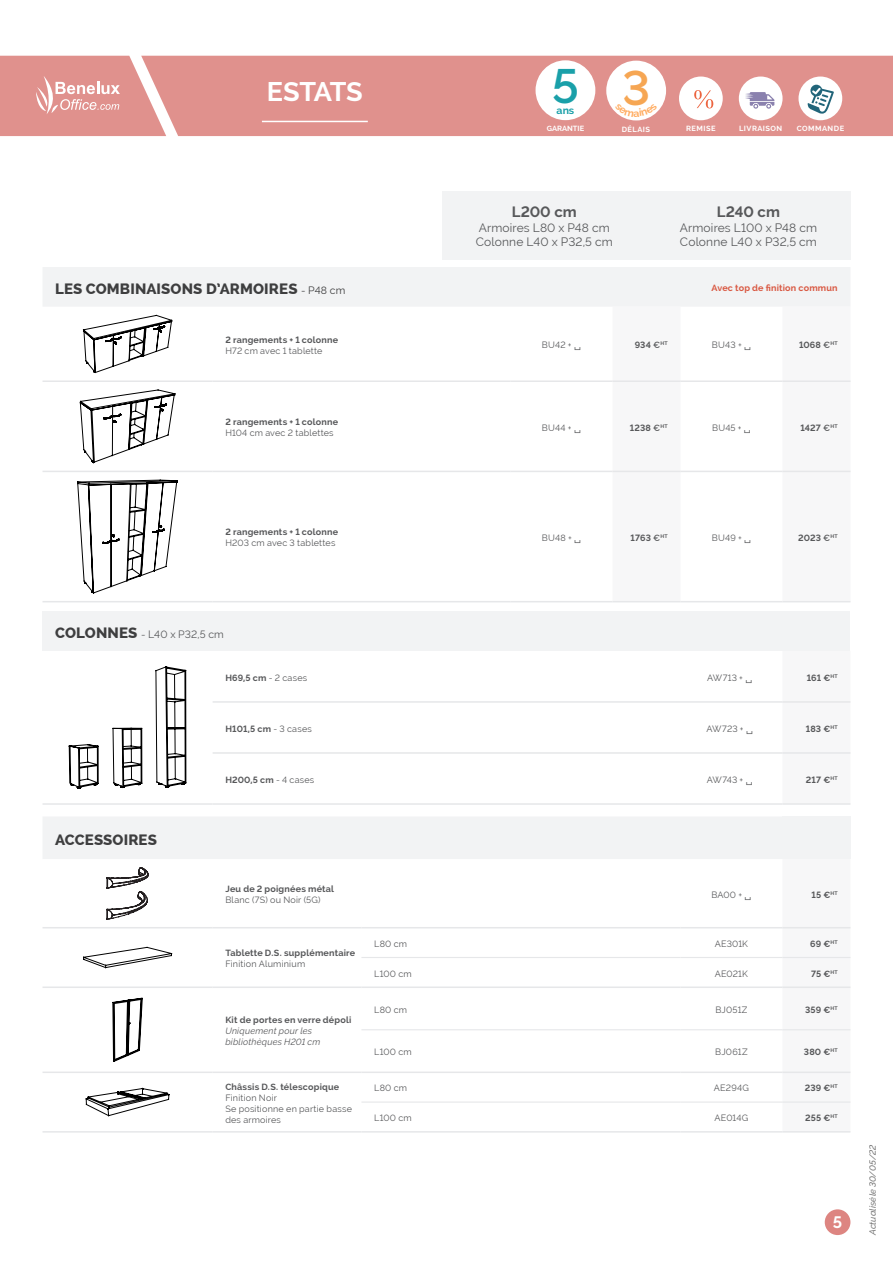
<style>
.page{position:relative;width:893px;height:1263px;background:#fff}
.page>*{position:absolute;margin:0;border:0;box-sizing:border-box;transform-origin:0 0}
.t1{font:600 48px "Raleway";color:#1aa0a9}
.t2{font:600 48px "Raleway";color:#f6a653}
.t3{font:700 27px "Raleway";letter-spacing:-.01em;color:#fff}
.t4{font:700 16.5px "Raleway";color:#fff}
.t5{font:800 15px "Raleway";letter-spacing:.01em;color:#3e3e3f}
.t6{font:700 15px "Raleway";color:#57585a}
.t7{font:12px/14.4px "Raleway";letter-spacing:.015em;color:#57585a}
.t8{font:10.5px "Raleway";letter-spacing:.015em;color:#57585a}
.t9{font:700 10.5px "Raleway";color:#1aa0a9}
.t10{font:700 9px "Raleway";letter-spacing:.02em;color:#57585a}
.t11{font:9px/10.8px "Raleway";letter-spacing:.02em;color:#57585a}
.t12{font:italic 9px/10.8px "Raleway";letter-spacing:.025em;color:#57585a}
.t13{font:700 9px "Raleway";letter-spacing:.02em;color:#d95842}
.t14{font:italic 500 9px "Raleway";color:#787878}
.t15{font:700 7.5px "Raleway";letter-spacing:.06em;color:#fff}
.t16{font:700 7.5px "Raleway";color:#fff}
.s1{font-weight:400;font-size:10.5px}
.s2{font-family:"DejaVu Serif"}
.s3{font-weight:600}
.s4{font-weight:800;font-size:15px;color:#3e3e3f}
.s5{font-weight:400}
</style>
<div class="page">
<div style="left:43px;top:267px;width:807px;height:39px;background:#f2f3f4"></div>
<hr style="left:43px;top:601px;width:170px;height:1px;background:#e6e7e9">
<hr style="left:213px;top:601px;width:297px;height:1px;background:#e6e7e9">
<hr style="left:510px;top:601px;width:102px;height:1px;background:#e6e7e9">
<hr style="left:612px;top:601px;width:68px;height:1px;background:#e6e7e9">
<hr style="left:680px;top:601px;width:102px;height:1px;background:#e6e7e9">
<hr style="left:43px;top:380px;width:170px;height:2px;background:#e6e7e9">
<hr style="left:43px;top:471px;width:170px;height:1px;background:#e6e7e9">
<hr style="left:213px;top:380px;width:297px;height:2px;background:#e6e7e9">
<hr style="left:510px;top:380px;width:102px;height:2px;background:#e6e7e9">
<hr style="left:612px;top:380px;width:68px;height:2px;background:#e6e7e9">
<hr style="left:680px;top:380px;width:102px;height:2px;background:#e6e7e9">
<hr style="left:782px;top:380px;width:68px;height:2px;background:#e6e7e9">
<hr style="left:213px;top:471px;width:297px;height:1px;background:#e6e7e9">
<hr style="left:510px;top:471px;width:102px;height:1px;background:#e6e7e9">
<hr style="left:612px;top:471px;width:68px;height:1px;background:#e6e7e9">
<hr style="left:680px;top:471px;width:102px;height:1px;background:#e6e7e9">
<hr style="left:782px;top:471px;width:68px;height:1px;background:#e6e7e9">
<hr style="left:782px;top:601px;width:68px;height:1px;background:#e6e7e9">
<svg style="left:83px;top:315px;width:89px;height:58px"></svg>
<svg style="left:80px;top:389px;width:95px;height:74px"></svg>
<svg style="left:77px;top:480px;width:101px;height:113px"></svg>
<div style="left:442px;top:191px;width:204px;height:69px;background:#f2f3f4"></div>
<div style="left:646px;top:191px;width:204px;height:69px;background:#f2f3f4"></div>
<div style="left:43px;top:611px;width:807px;height:40px;background:#f2f3f4"></div>
<hr style="left:213px;top:803px;width:464px;height:2px;background:#e6e7e9">
<hr style="left:677px;top:803px;width:105px;height:2px;background:#e6e7e9">
<hr style="left:782px;top:803px;width:68px;height:2px;background:#e6e7e9">
<hr style="left:43px;top:803px;width:170px;height:2px;background:#e6e7e9">
<hr style="left:213px;top:701px;width:464px;height:2px;background:#e6e7e9">
<hr style="left:677px;top:701px;width:105px;height:2px;background:#e6e7e9">
<hr style="left:782px;top:701px;width:68px;height:2px;background:#e6e7e9">
<hr style="left:213px;top:752px;width:464px;height:2px;background:#e6e7e9">
<hr style="left:677px;top:752px;width:105px;height:2px;background:#e6e7e9">
<hr style="left:782px;top:752px;width:68px;height:2px;background:#e6e7e9">
<svg style="left:69px;top:666px;width:117px;height:122px"></svg>
<svg style="left:43px;top:816px;width:807px;height:316px"></svg>
<div style="left:825px;top:1209px;width:25px;height:26px;background:#dd8581;border-radius:50%"></div>
<div style="left:0;top:56px;width:893px;height:80px;background:#e0918d"></div>
<hr style="left:262px;top:121px;width:106px;height:1px;background:#fff">
<div style="left:535px;top:60px;width:60px;height:60px;background:#fff;border-radius:50%"></div>
<div style="left:679px;top:77px;width:44px;height:43px;background:#fff;border-radius:50%"></div>
<svg style="left:694px;top:90px;width:19px;height:18px"></svg>
<div style="left:739px;top:77px;width:44px;height:43px;background:#fff;border-radius:50%"></div>
<svg style="left:745px;top:92px;width:29px;height:17px"></svg>
<div style="left:798px;top:77px;width:44px;height:43px;background:#fff;border-radius:50%"></div>
<svg style="left:810px;top:85px;width:12px;height:11px"></svg>
<svg style="left:807px;top:88px;width:27px;height:26px"></svg>
<svg style="left:36px;top:76px;width:84px;height:38px;background:#e6a9a6"></svg>
<div style="left:606px;top:61px;width:60px;height:59px;background:#fff;border-radius:50%"></div>
<svg style="left:615px;top:111px;width:42px;height:6px"></svg>
<h2 class="t3" style="left:267px;top:76px;width:98px">ESTATS</h2>
<h1 class="t1" style="left:552px;top:59px;width:29px">5</h1>
<p class="t9" style="left:557px;top:105px;width:19px">ans</p>
<p class="t16" style="left:547px;top:125px;width:39px">GARANTIE</p>
<h1 class="t2" style="left:622px;top:60px;width:30px">3</h1>
<p class="t15" style="left:622px;top:125px;width:30px">DÉLAIS</p>
<p class="t15" style="left:686px;top:125px;width:31px">REMISE</p>
<p class="t15" style="left:739px;top:125px;width:45px">LIVRAISON</p>
<p class="t15" style="left:797px;top:125px;width:49px">COMMANDE</p>
<h3 class="t6" style="left:512px;top:203px;width:67px">L200 cm</h3>
<h3 class="t7" style="left:476px;top:220px;width:138px">Armoires L80 x P48 cm<br>Colonne L40 x P32,5 cm</h3>
<h3 class="t6" style="left:717px;top:203px;width:65px">L240 cm</h3>
<h3 class="t7" style="left:680px;top:220px;width:139px">Armoires L100 x P48 cm<br>Colonne L40 x P32,5 cm</h3>
<h3 class="t5" style="left:55px;top:280px;width:292px">LES COMBINAISONS D’ARMOIRES <span class="s1">- P48 cm</span></h3>
<p class="t13" style="left:711px;top:283px;width:128px">Avec top de finition commun</p>
<p class="t10" style="left:225px;top:334px;width:114px">2 rangements + 1 colonne</p>
<p class="t11" style="left:225px;top:345px;width:99px">H72 cm avec 1 tablette</p>
<p class="t10" style="left:225px;top:417px;width:114px">2 rangements + 1 colonne</p>
<p class="t11" style="left:225px;top:427px;width:110px">H104 cm avec 2 tablettes</p>
<p class="t11" style="left:542px;top:340px;width:40px">BU42 + <span class="s2">␣</span></p>
<p class="t10" style="left:635px;top:340px;width:34px">934 <span class="s3">€</span><sup>HT</sup></p>
<p class="t11" style="left:712px;top:340px;width:41px">BU43 + <span class="s2">␣</span></p>
<p class="t10" style="left:799px;top:340px;width:40px">1068 <span class="s3">€</span><sup>HT</sup></p>
<p class="t11" style="left:542px;top:422px;width:41px">BU44 + <span class="s2">␣</span></p>
<p class="t10" style="left:630px;top:422px;width:39px">1238 <span class="s3">€</span><sup>HT</sup></p>
<p class="t11" style="left:712px;top:422px;width:40px">BU45 + <span class="s2">␣</span></p>
<p class="t10" style="left:800px;top:422px;width:39px">1427 <span class="s3">€</span><sup>HT</sup></p>
<p class="t10" style="left:225px;top:527px;width:114px">2 rangements + 1 colonne</p>
<p class="t11" style="left:225px;top:538px;width:112px">H203 cm avec 3 tablettes</p>
<p class="t11" style="left:542px;top:532px;width:41px">BU48 + <span class="s2">␣</span></p>
<p class="t10" style="left:631px;top:532px;width:39px">1763 <span class="s3">€</span><sup>HT</sup></p>
<p class="t11" style="left:712px;top:532px;width:41px">BU49 + <span class="s2">␣</span></p>
<p class="t10" style="left:798px;top:532px;width:41px">2023 <span class="s3">€</span><sup>HT</sup></p>
<p class="t8" style="left:55px;top:628px;width:170px"><span class="s4">COLONNES</span> - L40 x P32,5 cm</p>
<p class="t10" style="left:225px;top:672px;width:83px">H69,5 cm <span class="s5">- 2 cases</span></p>
<p class="t11" style="left:707px;top:672px;width:47px">AW713 + <span class="s2">␣</span></p>
<p class="t10" style="left:807px;top:672px;width:32px">161 €<sup>HT</sup></p>
<p class="t10" style="left:225px;top:723px;width:88px">H101,5 cm <span class="s5">- 3 cases</span></p>
<p class="t11" style="left:706px;top:723px;width:48px">AW723 + <span class="s2">␣</span></p>
<p class="t10" style="left:806px;top:723px;width:33px">183 €<sup>HT</sup></p>
<h3 class="t5" style="left:55px;top:831px;width:103px">ACCESSOIRES</h3>
<p class="t10" style="left:225px;top:774px;width:90px">H200,5 cm <span class="s5">- 4 cases</span></p>
<p class="t11" style="left:707px;top:774px;width:47px">AW743 + <span class="s2">␣</span></p>
<p class="t10" style="left:806px;top:774px;width:33px">217 €<sup>HT</sup></p>
<p class="t10" style="left:225px;top:884px;width:110px">Jeu de 2 poignées métal</p>
<p class="t11" style="left:225px;top:894px;width:97px">Blanc (7S) ou Noir (5G)</p>
<p class="t10" style="left:225px;top:948px;width:131px">Tablette D.S. supplémentaire</p>
<p class="t11" style="left:225px;top:958px;width:81px">Finition Aluminium</p>
<p class="t10" style="left:225px;top:1015px;width:128px">Kit de portes en verre dépoli</p>
<p class="t12" style="left:225px;top:1025px;width:97px">Uniquement pour les bibliothèques H201 cm</p>
<p class="t10" style="left:225px;top:1082px;width:115px">Châssis D.S. télescopique</p>
<p class="t11" style="left:225px;top:1092px;width:128px">Finition Noir<br>Se positionne en partie basse des armoires</p>
<p class="t11" style="left:711px;top:889px;width:42px">BA00 + <span class="s2">␣</span></p>
<p class="t10" style="left:811px;top:889px;width:28px">15 €<sup>HT</sup></p>
<p class="t11" style="left:374px;top:938px;width:34px">L80 cm</p>
<p class="t11" style="left:715px;top:938px;width:35px">AE301K</p>
<p class="t10" style="left:810px;top:938px;width:29px">69 €<sup>HT</sup></p>
<p class="t11" style="left:374px;top:968px;width:39px">L100 cm</p>
<p class="t11" style="left:715px;top:968px;width:35px">AE021K</p>
<p class="t10" style="left:811px;top:968px;width:28px">75 €<sup>HT</sup></p>
<p class="t11" style="left:374px;top:1004px;width:34px">L80 cm</p>
<p class="t11" style="left:715px;top:1004px;width:34px">BJ051Z</p>
<p class="t10" style="left:805px;top:1004px;width:34px">359 €<sup>HT</sup></p>
<p class="t11" style="left:374px;top:1047px;width:39px">L100 cm</p>
<p class="t11" style="left:715px;top:1047px;width:34px">BJ061Z</p>
<p class="t10" style="left:804px;top:1047px;width:35px">380 €<sup>HT</sup></p>
<p class="t11" style="left:374px;top:1083px;width:34px">L80 cm</p>
<p class="t11" style="left:714px;top:1083px;width:37px">AE294G</p>
<p class="t10" style="left:805px;top:1083px;width:34px">239 €<sup>HT</sup></p>
<p class="t11" style="left:374px;top:1112px;width:39px">L100 cm</p>
<p class="t11" style="left:715px;top:1112px;width:35px">AE014G</p>
<p class="t10" style="left:805px;top:1113px;width:34px">255 €<sup>HT</sup></p>
<h3 class="t4" style="left:833px;top:1213px;width:11px">5</h3>
<p class="t14" style="left:867px;top:1235px;width:92px;rotate:-90deg">Actualisé le 30/05/22</p>
</div>
